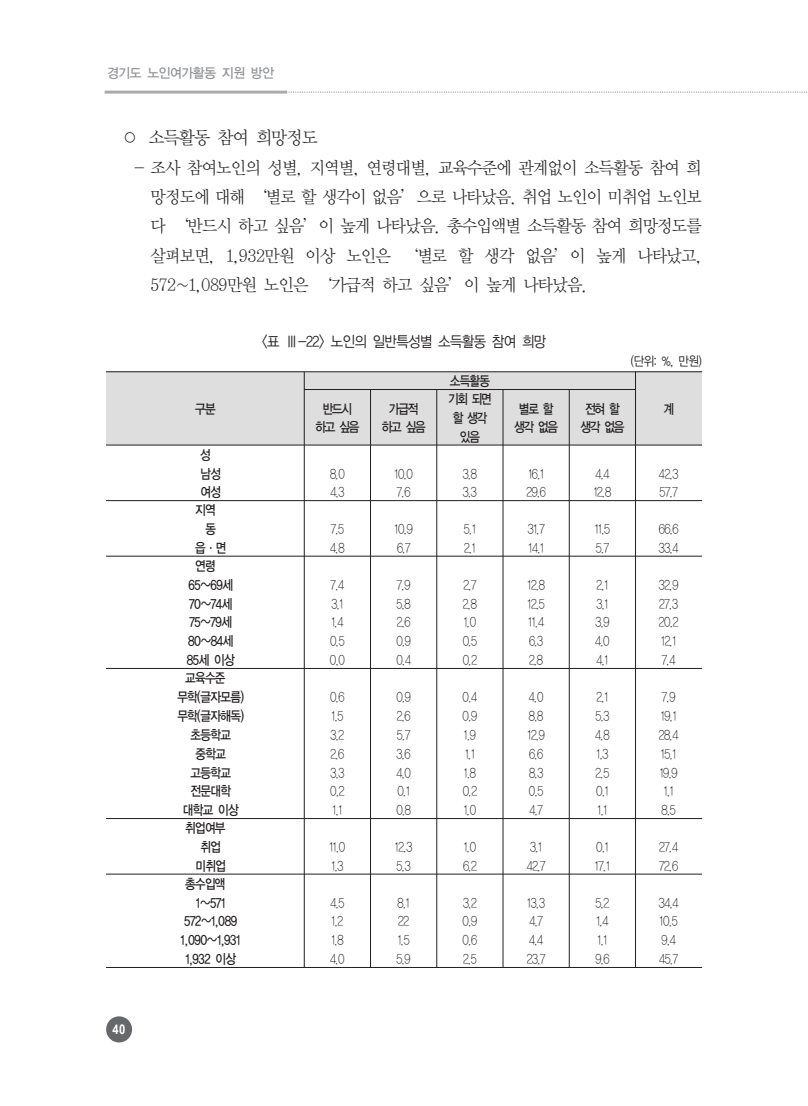
<style>
.page{position:relative;width:808px;height:1106px;background:#fff}
.page>*{position:absolute;margin:0;border:0;box-sizing:border-box;transform-origin:0 0}
.t1{font:18px "YDIY Mj O120";letter-spacing:-.05em;color:#231f20;scale:.95 1}
.t2{font:17.25px/29.2px "YDIY Mj O120";letter-spacing:-.05em;color:#231f20;text-align:justify;scale:.95 1}
.t3{font:15px "YDIYGO120";letter-spacing:-.045em;color:#231f20;scale:.9 1}
.t4{font:13.5px/18.9px "YDIYGO110";letter-spacing:-.025em;color:#231f20;scale:.85 1}
.t5{font:13.5px/18.9px "YDIYGO130";letter-spacing:-.055em;color:#231f20;text-align:center;scale:.85 1}
.t6{font:13.5px/18.9px "YDIYGO130";letter-spacing:-.035em;color:#231f20;scale:.85 1}
.t7{font:13.5px "YDIYGO330";letter-spacing:-.025em;color:#929497;scale:.95 1}
.t8{font:700 13.5px "Arial";color:#fff;scale:.84 1}
.t9{font:12.75px "YDIYGO120";color:#231f20;scale:.9 1}
</style>
<div class="page">
<hr style="left:105px;top:91px;width:182px;height:3px;background:#a8aaad">
<svg style="left:106px;top:1016px;width:26px;height:26px"></svg>
<div style="left:106px;top:372px;width:198px;height:73px;background:#dedede"></div>
<div style="left:304px;top:372px;width:331px;height:17px;background:#dedede"></div>
<div style="left:635px;top:372px;width:67px;height:73px;background:#dedede"></div>
<div style="left:304px;top:389px;width:66px;height:56px;background:#dedede"></div>
<div style="left:370px;top:389px;width:67px;height:56px;background:#dedede"></div>
<div style="left:437px;top:389px;width:66px;height:56px;background:#dedede"></div>
<div style="left:503px;top:389px;width:66px;height:56px;background:#dedede"></div>
<div style="left:569px;top:389px;width:66px;height:56px;background:#dedede"></div>
<hr style="left:304px;top:372px;width:1px;height:73px;background:#231f20">
<hr style="left:304px;top:445px;width:1px;height:522px;background:#231f20">
<hr style="left:370px;top:389px;width:1px;height:56px;background:#231f20">
<hr style="left:370px;top:445px;width:1px;height:522px;background:#231f20">
<hr style="left:436px;top:389px;width:1px;height:56px;background:#231f20">
<hr style="left:436px;top:445px;width:1px;height:522px;background:#231f20">
<hr style="left:503px;top:389px;width:1px;height:56px;background:#231f20">
<hr style="left:503px;top:445px;width:1px;height:522px;background:#231f20">
<hr style="left:569px;top:389px;width:1px;height:56px;background:#231f20">
<hr style="left:569px;top:445px;width:1px;height:522px;background:#231f20">
<hr style="left:635px;top:372px;width:1px;height:73px;background:#231f20">
<hr style="left:635px;top:445px;width:1px;height:522px;background:#231f20">
<hr style="left:106px;top:371px;width:596px;height:1px;background:#231f20">
<hr style="left:304px;top:389px;width:332px;height:1px;background:#231f20">
<hr style="left:106px;top:445px;width:596px;height:1px;background:#231f20">
<hr style="left:106px;top:500px;width:596px;height:1px;background:#231f20">
<hr style="left:106px;top:556px;width:596px;height:1px;background:#231f20">
<hr style="left:106px;top:668px;width:596px;height:1px;background:#231f20">
<hr style="left:106px;top:818px;width:596px;height:1px;background:#231f20">
<hr style="left:106px;top:873px;width:596px;height:1px;background:#231f20">
<hr style="left:106px;top:967px;width:596px;height:1px;background:#231f20">
<svg style="left:286px;top:92px;width:521px;height:1px"></svg>
<p class="t7" style="left:107px;top:65px;width:177px">경기도 노인여가활동 지원 방안</p>
<h1 class="t1" style="left:121px;top:128px;width:208px">○ 소득활동 참여 희망정도</h1>
<p class="t2" style="left:151px;top:153px;width:582px;text-indent:-17px">- 조사 참여노인의 성별, 지역별, 연령대별, 교육수준에 관계없이 소득활동 참여 희 망정도에 대해 ‘별로 할 생각이 없음’으로 나타났음. 취업 노인이 미취업 노인보 다 ‘반드시 하고 싶음’이 높게 나타났음. 총수입액별 소득활동 참여 희망정도를 살펴보면, 1,932만원 이상 노인은 ‘별로 할 생각 없음’이 높게 나타났고, 572~1,089만원 노인은 ‘가급적 하고 싶음’이 높게 나타났음.</p>
<p class="t8" style="left:112px;top:1020px;width:17px">40</p>
<p class="t5" style="left:195px;top:400px;width:26px">구분</p>
<p class="t5" style="left:200px;top:445px;width:26px;text-align:left">성 남성 여성</p>
<p class="t5" style="left:195px;top:501px;width:26px">지역</p>
<p class="t5" style="left:205px;top:520px;width:14px">동</p>
<p class="t5" style="left:195px;top:538px;width:38px">읍·면</p>
<p class="t6" style="left:187px;top:556px;width:58px;text-indent:8px">연령<br>65~69세<br>70~74세<br>75~79세<br>80~84세<br>85세 이상</p>
<p class="t5" style="left:185px;top:668px;width:49px">교육수준</p>
<p class="t5" style="left:177px;top:687px;width:80px">무학(글자모름)</p>
<p class="t5" style="left:177px;top:706px;width:80px">무학(글자해독)</p>
<p class="t5" style="left:190px;top:725px;width:49px">초등학교</p>
<p class="t5" style="left:195px;top:744px;width:37px">중학교</p>
<p class="t5" style="left:190px;top:763px;width:49px">고등학교</p>
<p class="t5" style="left:190px;top:782px;width:49px">전문대학</p>
<p class="t5" style="left:183px;top:801px;width:67px">대학교 이상</p>
<p class="t5" style="left:185px;top:818px;width:49px">취업여부</p>
<p class="t5" style="left:200px;top:837px;width:26px">취업</p>
<p class="t5" style="left:195px;top:856px;width:37px">미취업</p>
<p class="t5" style="left:185px;top:874px;width:49px">총수입액</p>
<p class="t5" style="left:196px;top:893px;width:37px">1~571</p>
<p class="t5" style="left:184px;top:912px;width:64px">572~1,089</p>
<p class="t5" style="left:181px;top:931px;width:72px">1,090~1,931</p>
<p class="t5" style="left:185px;top:950px;width:61px">1,932 이상</p>
<p class="t3" style="left:262px;top:333px;width:318px">&lt;표 Ⅲ-22&gt; 노인의 일반특성별 소득활동 참여 희망</p>
<p class="t5" style="left:450px;top:372px;width:49px">소득활동</p>
<p class="t9" style="left:631px;top:354px;width:80px">(단위: %, 만원)</p>
<p class="t5" style="left:382px;top:399px;width:53px">가급적 하고 싶음</p>
<p class="t5" style="left:448px;top:390px;width:53px">기회 되면 할 생각 있음</p>
<p class="t5" style="left:514px;top:399px;width:53px">별로 할 생각 없음</p>
<p class="t5" style="left:580px;top:399px;width:53px">전혀 할 생각 없음</p>
<p class="t5" style="left:323px;top:399px;width:36px">반드시</p>
<p class="t5" style="left:663px;top:400px;width:14px">계</p>
<p class="t5" style="left:315px;top:418px;width:53px">하고 싶음</p>
<p class="t4" style="left:330px;top:464px;width:19px">8.0<br>4.3</p>
<p class="t4" style="left:394px;top:464px;width:23px">10.0<br>7.6</p>
<p class="t4" style="left:463px;top:464px;width:18px">3.8<br>3.3</p>
<p class="t4" style="left:526px;top:464px;width:25px">16.1<br>29.6</p>
<p class="t4" style="left:594px;top:464px;width:22px">4.4<br>12.8</p>
<p class="t4" style="left:659px;top:464px;width:24px">42.3<br>57.7</p>
<p class="t4" style="left:330px;top:520px;width:18px">7.5<br>4.8</p>
<p class="t4" style="left:395px;top:520px;width:23px">10.9<br>6.7</p>
<p class="t4" style="left:464px;top:520px;width:15px">5.1<br>2.1</p>
<p class="t4" style="left:528px;top:520px;width:22px">31.7<br>14.1</p>
<p class="t4" style="left:595px;top:520px;width:20px">11.5<br>5.7</p>
<p class="t4" style="left:659px;top:520px;width:25px">66.6<br>33.4</p>
<p class="t4" style="left:330px;top:575px;width:19px;text-align:justify">7.4<br>3.1<br>1.4<br>0.5<br>0.0</p>
<p class="t4" style="left:396px;top:575px;width:19px;text-align:justify">7.9<br>5.8<br>2.6<br>0.9<br>0.4</p>
<p class="t4" style="left:463px;top:575px;width:19px;text-align:justify">2.7<br>2.8<br>1.0<br>0.5<br>0.2</p>
<p class="t4" style="left:527px;top:575px;width:22px">12.8<br>12.5<br>11.4<br>6.3<br>2.8</p>
<p class="t4" style="left:595px;top:575px;width:19px;text-align:justify">2.1<br>3.1<br>3.9<br>4.0<br>4.1</p>
<p class="t4" style="left:659px;top:575px;width:25px">32.9<br>27.3<br>20.2<br>12.1<br>7.4</p>
<p class="t4" style="left:330px;top:687px;width:19px;text-align:justify">0.6<br>1.5<br>3.2<br>2.6<br>3.3<br>0.2<br>1.1</p>
<p class="t4" style="left:396px;top:687px;width:19px;text-align:justify">0.9<br>2.6<br>5.7<br>3.6<br>4.0<br>0.1<br>0.8</p>
<p class="t4" style="left:463px;top:687px;width:19px">0.4<br>0.9<br>1.9<br>1.1<br>1.8<br>0.2<br>1.0</p>
<p class="t4" style="left:527px;top:687px;width:22px">4.0<br>8.8<br>12.9<br>6.6<br>8.3<br>0.5<br>4.7</p>
<p class="t4" style="left:595px;top:687px;width:18px;text-align:justify">2.1<br>5.3<br>4.8<br>1.3<br>2.5<br>0.1<br>1.1</p>
<p class="t4" style="left:659px;top:687px;width:25px;text-align:center">7.9<br>19.1<br>28.4<br>15.1<br>19.9<br>1.1<br>8.5</p>
<p class="t4" style="left:329px;top:837px;width:20px">11.0<br>1.3</p>
<p class="t4" style="left:395px;top:837px;width:22px">12.3<br>5.3</p>
<p class="t4" style="left:463px;top:837px;width:18px">1.0<br>6.2</p>
<p class="t4" style="left:527px;top:837px;width:24px">3.1<br>42.7</p>
<p class="t4" style="left:595px;top:837px;width:19px">0.1<br>17.1</p>
<p class="t4" style="left:659px;top:837px;width:24px">27.4<br>72.6</p>
<p class="t4" style="left:330px;top:893px;width:19px;text-align:justify">4.5<br>1.2<br>1.8<br>4.0</p>
<p class="t4" style="left:397px;top:893px;width:18px;text-align:justify">8.1<br>22<br>1.5<br>5.9</p>
<p class="t4" style="left:463px;top:893px;width:19px;text-align:justify">3.2<br>0.9<br>0.6<br>2.5</p>
<p class="t4" style="left:527px;top:893px;width:24px">13.3<br>4.7<br>4.4<br>23.7</p>
<p class="t4" style="left:595px;top:893px;width:18px">5.2<br>1.4<br>1.1<br>9.6</p>
<p class="t4" style="left:659px;top:893px;width:25px">34.4<br>10.5<br>9.4<br>45.7</p>
</div>
